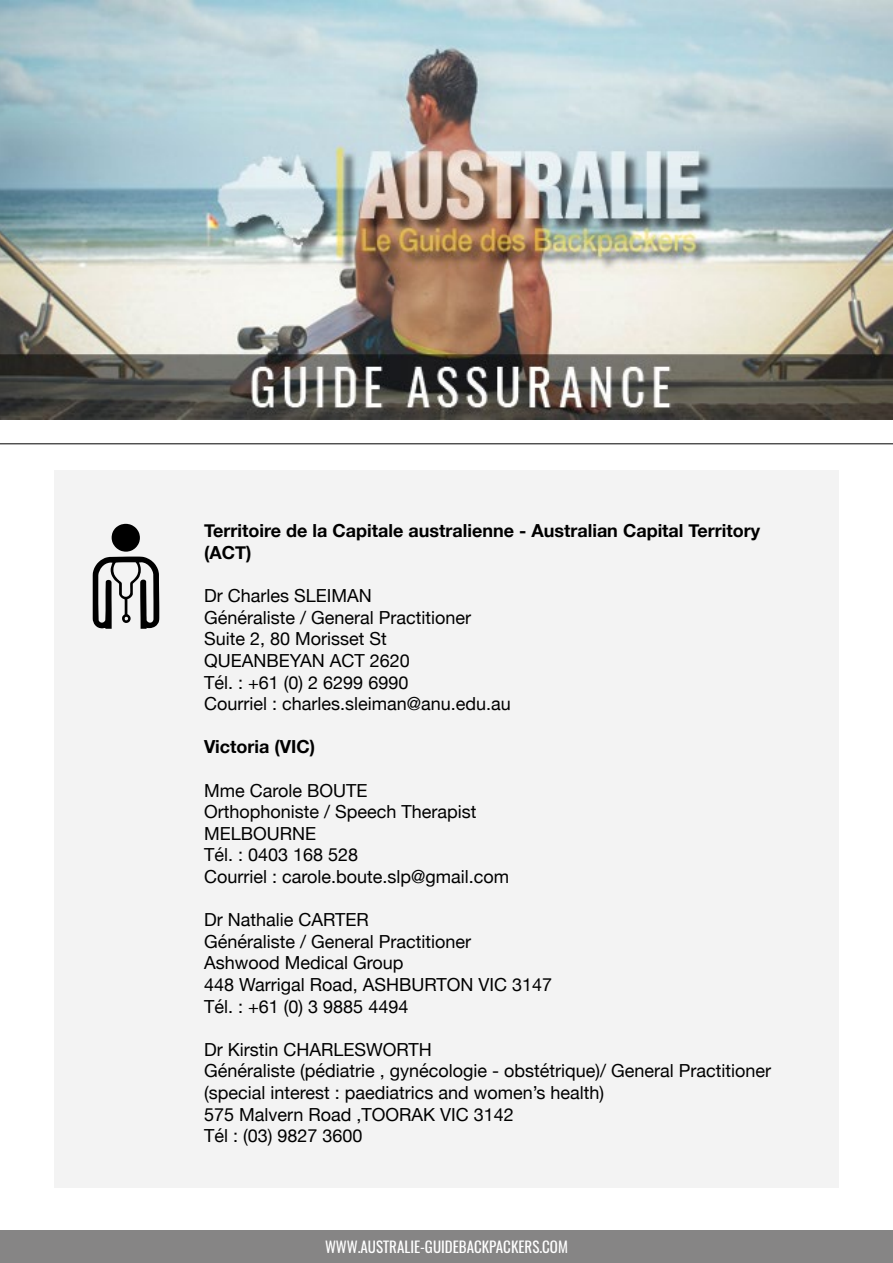
<style>
.page{position:relative;width:893px;height:1263px;background:#fff}
.page>*{position:absolute;margin:0;border:0;box-sizing:border-box;transform-origin:0 0}
.t1{font:109.5px "Travelcons";color:#000}
.t2{font:18px/21.6px "Helvetica Neue";color:#000}
.t3{font:700 18px/21.6px "Helvetica Neue";color:#000}
.t4{font:15px "Oswald";color:#fff}
</style>
<div class="page">
<div style="left:54px;top:470px;width:785px;height:717px;background:#f3f3f3"></div>
<hr style="left:0;top:443px;width:893px;height:1px;background:#000">
<div style="left:0;top:1230px;width:893px;height:33px;background:#868585"></div>
<img style="left:0;top:0;width:893px;height:419px">
<h1 class="t1" style="left:85px;top:527px;width:84px">d</h1>
<p class="t3" style="left:204px;top:521px;width:558px">Territoire de la Capitale australienne - Australian Capital Territory (ACT)</p>
<p class="t2" style="left:204px;top:586px;width:308px">Dr Charles SLEIMAN<br>Généraliste / General Practitioner<br>Suite 2, 80 Morisset St<br>QUEANBEYAN ACT 2620<br>Tél. : +61 (0) 2 6299 6990<br>Courriel : charles.sleiman@anu.edu.au</p>
<p class="t3" style="left:204px;top:737px;width:112px">Victoria (VIC)</p>
<p class="t2" style="left:204px;top:780px;width:307px">Mme Carole BOUTE<br>Orthophoniste / Speech Therapist<br>MELBOURNE<br>Tél. : 0403 168 528<br>Courriel : carole.boute.slp@gmail.com</p>
<p class="t2" style="left:204px;top:910px;width:350px">Dr Nathalie CARTER<br>Généraliste / General Practitioner<br>Ashwood Medical Group<br>448 Warrigal Road, ASHBURTON VIC 3147<br>Tél. : +61 (0) 3 9885 4494</p>
<p class="t2" style="left:204px;top:1040px;width:569px">Dr Kirstin CHARLESWORTH<br>Généraliste (pédiatrie , gynécologie - obstétrique)/ General Practitioner (special interest : paediatrics and women’s health)<br>575 Malvern Road ,TOORAK VIC 3142<br>Tél : (03) 9827 3600</p>
<p class="t4" style="left:325px;top:1236px;width:244px">WWW.AUSTRALIE-GUIDEBACKPACKERS.COM</p>
</div>
